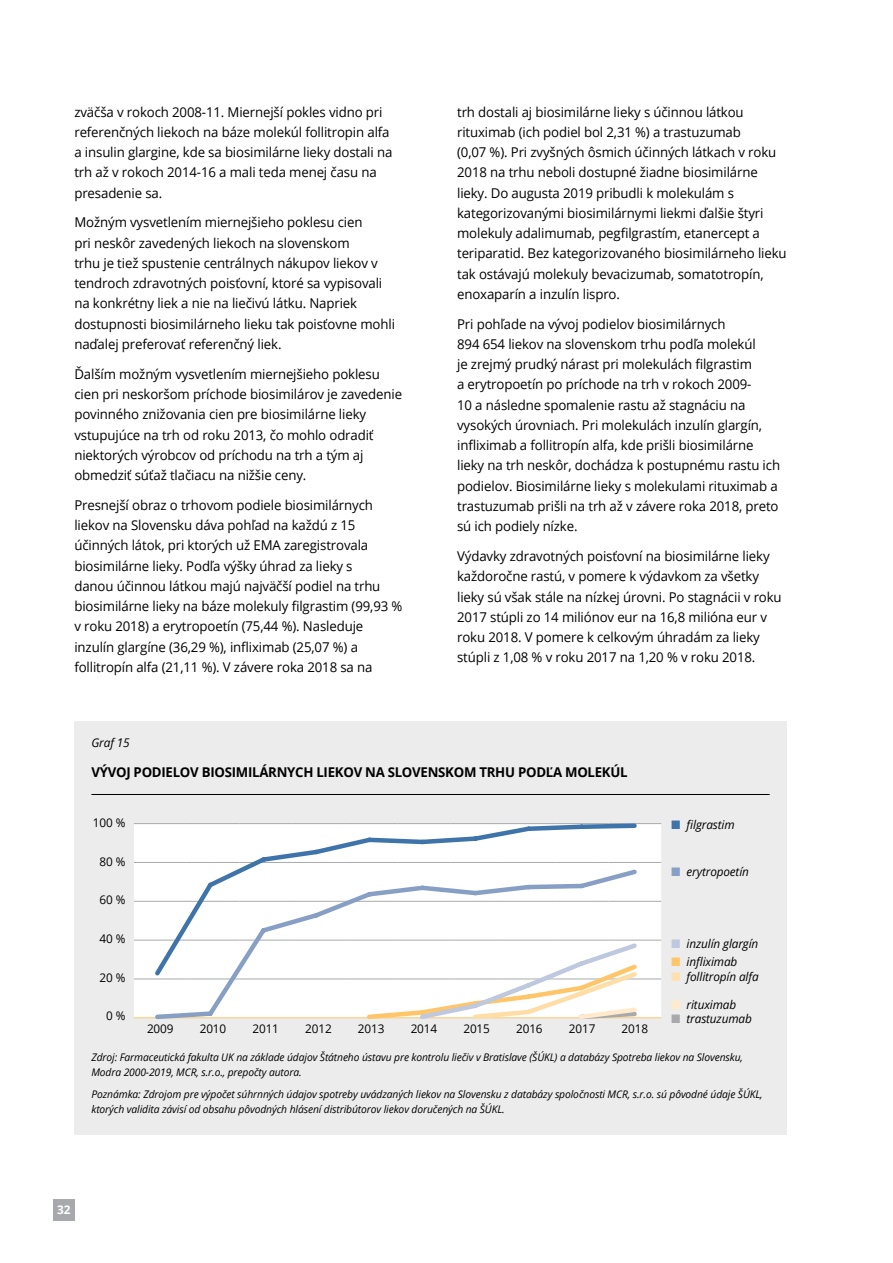
<style>
.page{position:relative;width:893px;height:1263px;background:#fff}
.page>*{position:absolute;margin:0;border:0;box-sizing:border-box;transform-origin:0 0}
.t1{font:13.5px/20.2px "Open Sans";letter-spacing:-.01em;color:#000}
.t2{font:700 13.5px "Open Sans";letter-spacing:-.02em;color:#000}
.t3{font:italic 12px "Open Sans";letter-spacing:-.01em;color:#000}
.t4{font:12px "Open Sans";letter-spacing:-.01em;color:#000}
.t5{font:700 12px "Open Sans";color:#fff}
.t6{font:italic 10.5px/15px "Open Sans";letter-spacing:-.01em;color:#000}
.s1{font-family:"Segoe UI Black";font-style:normal;color:#3f74aa}
.s2{font-family:"Segoe UI Black";font-style:normal;color:#889fc5}
.s3{font-family:"Segoe UI Black";font-style:normal;color:#bec8de}
.s4{font-family:"Segoe UI Black";font-style:normal;color:#fec668}
.s5{font-family:"Segoe UI Black";font-style:normal;color:#ffe0ae}
.s6{font-family:"Segoe UI Black";font-style:normal;color:#ffebcc}
.s7{font-family:"Segoe UI Black";font-style:normal;color:#a7a9ac}
</style>
<div class="page">
<div style="left:53px;top:1199px;width:21px;height:21px;background:#a7a9ac"></div>
<div style="left:74px;top:721px;width:713px;height:413px;background:#ececed"></div>
<hr style="left:91px;top:794px;width:679px;height:1px;background:#000">
<div style="left:134px;top:825px;width:527px;height:192px;background:#fff"></div>
<hr style="left:134px;top:823px;width:53px;height:1px;background:#a7a9ac">
<hr style="left:608px;top:823px;width:53px;height:1px;background:#a7a9ac">
<hr style="left:134px;top:862px;width:53px;height:1px;background:#a7a9ac">
<hr style="left:608px;top:862px;width:53px;height:1px;background:#a7a9ac">
<hr style="left:134px;top:901px;width:53px;height:1px;background:#a7a9ac">
<hr style="left:608px;top:901px;width:53px;height:1px;background:#a7a9ac">
<hr style="left:134px;top:940px;width:53px;height:1px;background:#a7a9ac">
<hr style="left:608px;top:940px;width:53px;height:1px;background:#a7a9ac">
<hr style="left:134px;top:979px;width:53px;height:1px;background:#a7a9ac">
<hr style="left:608px;top:979px;width:53px;height:1px;background:#a7a9ac">
<hr style="left:134px;top:1017px;width:53px;height:1px;background:#fec668">
<hr style="left:608px;top:1017px;width:53px;height:1px;background:#fec668">
<svg style="left:153px;top:866px;width:487px;height:154px;background:#f8f3ec"></svg>
<svg style="left:151px;top:823px;width:488px;height:156px;background:#f2f5f7"></svg>
<p class="t1" style="left:74px;top:101px;width:319px">zväčša v rokoch 2008-11. Miernejší pokles vidno pri referenčných liekoch na báze molekúl follitropin alfa a insulin glargine, kde sa biosimilárne lieky dostali na trh až v rokoch 2014-16 a mali teda menej času na presadenie sa.</p>
<p class="t1" style="left:74px;top:212px;width:322px">Možným vysvetlením miernejšieho poklesu cien<br>pri neskôr zavedených liekoch na slovenskom<br>trhu je tiež spustenie centrálnych nákupov liekov v tendroch zdravotných poisťovní, ktoré sa vypisovali na konkrétny liek a nie na liečivú látku. Napriek dostupnosti biosimilárneho lieku tak poisťovne mohli naďalej preferovať referenčný liek.</p>
<p class="t1" style="left:74px;top:363px;width:329px">Ďalším možným vysvetlením miernejšieho poklesu cien pri neskoršom príchode biosimilárov je zavedenie povinného znižovania cien pre biosimilárne lieky vstupujúce na trh od roku 2013, čo mohlo odradiť niektorých výrobcov od príchodu na trh a tým aj obmedziť súťaž tlačiacu na nižšie ceny.</p>
<p class="t1" style="left:74px;top:494px;width:330px">Presnejší obraz o trhovom podiele biosimilárnych liekov na Slovensku dáva pohľad na každú z 15 účinných látok, pri ktorých už EMA zaregistrovala biosimilárne lieky. Podľa výšky úhrad za lieky s<br>danou účinnou látkou majú najväčší podiel na trhu biosimilárne lieky na báze molekuly filgrastim (99,93 % v roku 2018) a erytropoetín (75,44 %). Nasleduje inzulín glargíne (36,29 %), infliximab (25,07 %) a follitropín alfa (21,11 %). V závere roka 2018 sa na</p>
<p class="t1" style="left:457px;top:101px;width:331px">trh dostali aj biosimilárne lieky s účinnou látkou rituximab (ich podiel bol 2,31 %) a trastuzumab<br>(0,07 %). Pri zvyšných ôsmich účinných látkach v roku 2018 na trhu neboli dostupné žiadne biosimilárne lieky. Do augusta 2019 pribudli k molekulám s kategorizovanými biosimilárnymi liekmi ďalšie štyri molekuly adalimumab, pegfilgrastím, etanercept a teriparatid. Bez kategorizovaného biosimilárneho lieku tak ostávajú molekuly bevacizumab, somatotropín, enoxaparín a inzulín lispro.</p>
<p class="t1" style="left:457px;top:313px;width:324px">Pri pohľade na vývoj podielov biosimilárnych<br>894 654 liekov na slovenskom trhu podľa molekúl<br>je zrejmý prudký nárast pri molekulách filgrastim<br>a erytropoetín po príchode na trh v rokoch 2009-<br>10 a následne spomalenie rastu až stagnáciu na vysokých úrovniach. Pri molekulách inzulín glargín, infliximab a follitropín alfa, kde prišli biosimilárne lieky na trh neskôr, dochádza k postupnému rastu ich podielov. Biosimilárne lieky s molekulami rituximab a trastuzumab prišli na trh až v závere roka 2018, preto sú ich podiely nízke.</p>
<p class="t1" style="left:457px;top:546px;width:326px">Výdavky zdravotných poisťovní na biosimilárne lieky každoročne rastú, v pomere k výdavkom za všetky lieky sú však stále na nízkej úrovni. Po stagnácii v roku 2017 stúpli zo 14 miliónov eur na 16,8 milióna eur v roku 2018. V pomere k celkovým úhradám za lieky stúpli z 1,08 % v roku 2017 na 1,20 % v roku 2018.</p>
<p class="t3" style="left:91px;top:734px;width:40px">Graf 15</p>
<p class="t2" style="left:91px;top:763px;width:241px">VÝVOJ PO DIE LOV BIOSI MI LÁRNYCH LIEKOV</p>
<p class="t2" style="left:365px;top:763px;width:47px">NA SLOVEN</p>
<p class="t2" style="left:438px;top:763px;width:191px">SKOM TRHU PODĽA MOLEKÚL</p>
<p class="t4" style="left:93px;top:814px;width:34px">100 %</p>
<p class="t4" style="left:100px;top:853px;width:27px">80 %</p>
<p class="t4" style="left:100px;top:892px;width:27px">60 %</p>
<p class="t4" style="left:100px;top:930px;width:27px">40 %</p>
<p class="t4" style="left:100px;top:969px;width:27px">20 %</p>
<p class="t4" style="left:106px;top:1007px;width:21px">0 %</p>
<p class="t3" style="left:671px;top:816px;width:65px"><span class="s1">■</span> filgrastim</p>
<p class="t3" style="left:671px;top:863px;width:80px"><span class="s2">■</span> erytropoetín</p>
<p class="t3" style="left:671px;top:935px;width:89px"><span class="s3">■</span> inzulín glargín</p>
<p class="t3" style="left:671px;top:954px;width:68px"><span class="s4">■</span> infliximab</p>
<p class="t3" style="left:671px;top:968px;width:89px"><span class="s5">■</span> follitropín alfa</p>
<p class="t3" style="left:671px;top:996px;width:67px"><span class="s6">■</span> rituximab</p>
<p class="t3" style="left:671px;top:1010px;width:83px"><span class="s7">■</span> trastuzumab</p>
<p class="t6" style="left:91px;top:1049px;width:653px">Zdroj: Farmaceutická fakulta UK na základe údajov Štátneho ústavu pre kontrolu liečiv v Bratislave (ŠÚKL) a databázy Spotreba liekov na Slovensku,<br>Modra 2000-2019, MCR, s.r.o., prepočty autora.</p>
<p class="t6" style="left:91px;top:1087px;width:673px">Poznámka: Zdrojom pre výpočet súhrnných údajov spotreby uvádzaných liekov na Slovensku z databázy spoločnosti MCR, s.r.o. sú pôvodné údaje ŠÚKL, ktorých validita závisí od obsahu pôvodných hlásení distribútorov liekov doručených na ŠÚKL.</p>
<p class="t4" style="left:147px;top:1021px;width:28px">2009</p>
<p class="t4" style="left:200px;top:1021px;width:28px">2010</p>
<p class="t4" style="left:252px;top:1021px;width:28px">2011</p>
<p class="t4" style="left:305px;top:1021px;width:28px">2012</p>
<p class="t4" style="left:358px;top:1021px;width:28px">2013</p>
<p class="t4" style="left:411px;top:1021px;width:28px">2014</p>
<p class="t4" style="left:463px;top:1021px;width:28px">2015</p>
<p class="t4" style="left:516px;top:1021px;width:28px">2016</p>
<p class="t4" style="left:569px;top:1021px;width:28px">2017</p>
<p class="t4" style="left:622px;top:1021px;width:28px">2018</p>
<p class="t5" style="left:57px;top:1201px;width:15px">32</p>
</div>
